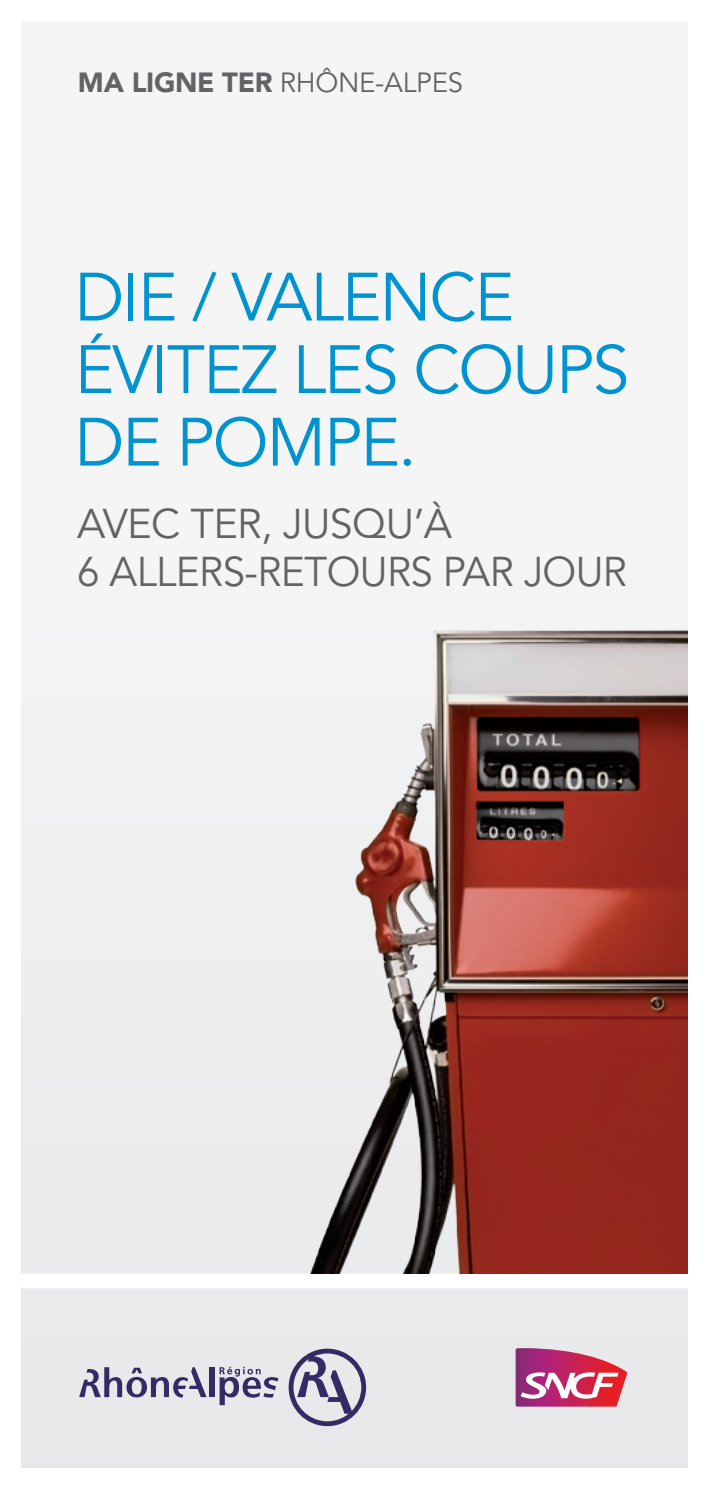
<style>
.page{position:relative;width:709px;height:1489px;background:#fff}
.page>*{position:absolute;margin:0;border:0;box-sizing:border-box;transform-origin:0 0}
.t1{font:67.5px/72.5px "Avenir LT Std";letter-spacing:-.03em;color:#0093d0}
.t2{font:41.25px "Avenir";letter-spacing:-.015em;color:#636366}
.t3{font:27.5px "Avenir";letter-spacing:-.01em;color:#636366}
.s1{font-weight:900}
</style>
<div class="page">
<div style="left:21px;top:21px;width:666px;height:1446px;background:linear-gradient(to right,#f0f1f2,#f2f3f4)"></div>
<svg style="left:515px;top:1347px;width:112px;height:59px;background:#cd668c"></svg>
<div style="left:209px;top:1366px;width:6px;height:30px;background:#342b65"></div>
<svg style="left:219px;top:1366px;width:59px;height:38px;background:#aba8bd"></svg>
<svg style="left:79px;top:1366px;width:127px;height:31px;background:#aba8bd"></svg>
<svg style="left:289px;top:1348px;width:77px;height:77px;background:#aba8bd"></svg>
<div style="left:21px;top:1273px;width:685px;height:15px;background:#fff"></div>
<img style="left:300px;top:508px;width:387px;height:765px">
<p class="t3" style="left:78px;top:67px;width:386px"><span class="s1">MA LIGNE TER</span> RHÔNE-ALPES</p>
<p class="t1" style="left:75px;top:263px;width:441px">DIE / VALENCE</p>
<p class="t1" style="left:75px;top:335px;width:556px">ÉVITEZ LES COUPS<br>DE POMPE.</p>
<p class="t2" style="left:77px;top:500px;width:376px">AVEC TER, JUSQU’À</p>
<p class="t2" style="left:77px;top:547px;width:551px">6 ALLERS-RETOURS PAR JOUR</p>
</div>
